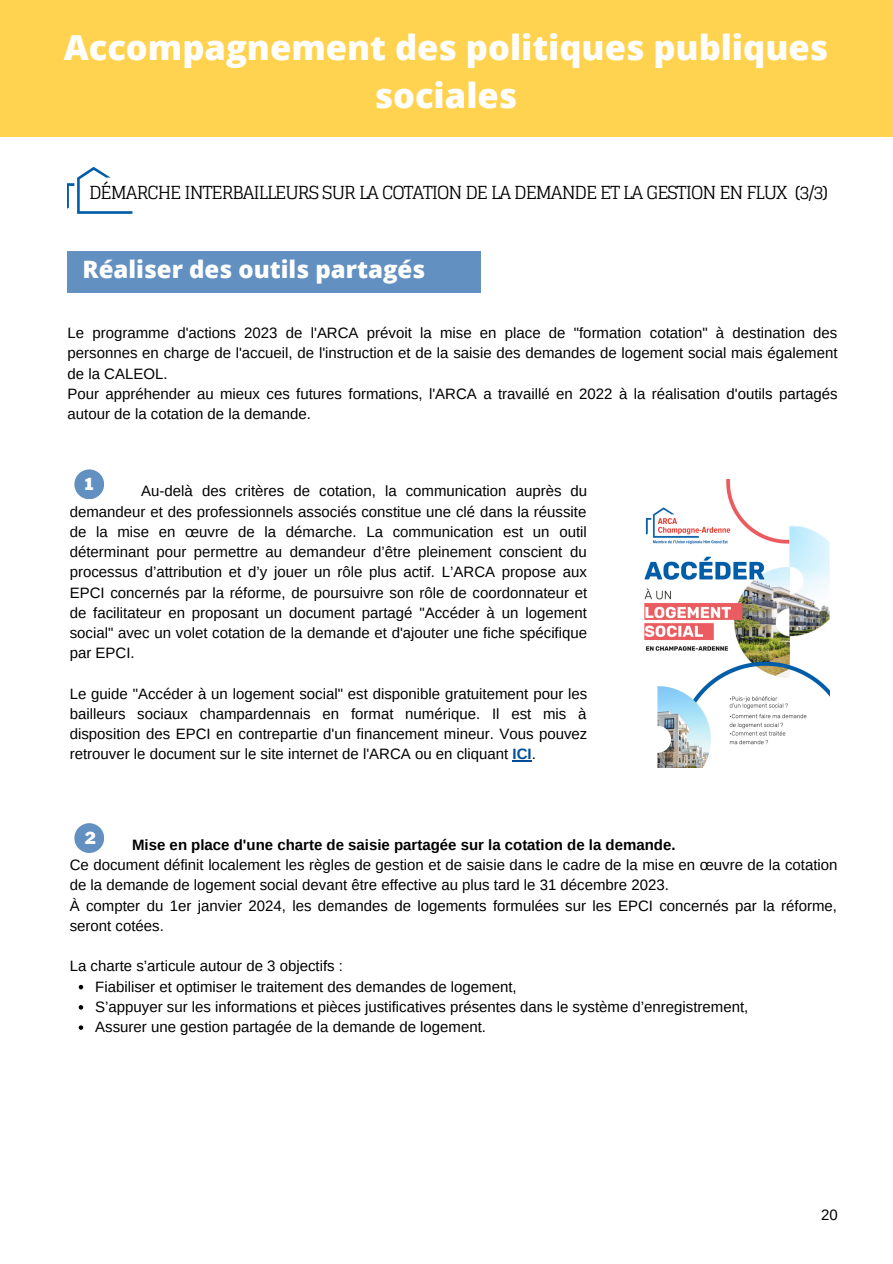
<style>
.page{position:relative;width:893px;height:1264px;background:#fff}
.page>*{position:absolute;margin:0;border:0;box-sizing:border-box;transform-origin:0 0}
.t1{font:800 34.5px/47.2px "Open Sans";color:#fff;text-align:center}
.t2{font:800 24px "Open Sans";color:#fff}
.t3{font:18px "Glegoo";letter-spacing:-.055em;color:#000}
.t4{font:900 16.5px "Libre Franklin";color:#fff}
.t5{font:15px/20.2px "Arimo";color:#000;text-align:justify}
.t6{font:700 15px "Arimo";color:#000}
.s1{font-weight:700;color:#004c9b}
</style>
<div class="page">
<div style="left:68px;top:251px;width:412px;height:42px;background:#6290c1"></div>
<div style="left:0;top:0;width:892px;height:137px;background:#ffd350"></div>
<svg style="left:512px;top:760px;width:19px;height:1px"></svg>
<div style="left:74px;top:469px;width:30px;height:30px;background:#6290c1;border-radius:50%"></div>
<div style="left:74px;top:823px;width:30px;height:30px;background:#6290c1;border-radius:50%"></div>
<img style="left:67px;top:167px;width:66px;height:47px">
<img style="left:644px;top:479px;width:185px;height:288px">
<svg style="left:79px;top:984px;width:4px;height:5px"></svg>
<svg style="left:79px;top:1005px;width:4px;height:4px"></svg>
<svg style="left:79px;top:1025px;width:4px;height:4px"></svg>
<p class="t1" style="left:64px;top:23px;width:765px">Accompagnement des politiques publiques sociales</p>
<p class="t3" style="left:89px;top:182px;width:740px">DÉMARCHE INTERBAILLEURS SUR LA COTATION DE LA DEMANDE ET LA GESTION EN FLUX (3/3)</p>
<p class="t2" style="left:82px;top:252px;width:344px">Réaliser des outils partagés</p>
<p class="t5" style="left:68px;top:323px;width:771px">Le programme d'actions 2023 de l'ARCA prévoit la mise en place de "formation cotation" à destination des personnes en charge de l'accueil, de l'instruction et de la saisie des demandes de logement social mais également de la CALEOL.</p>
<p class="t5" style="left:68px;top:383px;width:771px">Pour appréhender au mieux ces futures formations, l'ARCA a travaillé en 2022 à la réalisation d'outils partagés autour de la cotation de la demande.</p>
<p class="t4" style="left:85px;top:474px;width:10px">1</p>
<p class="t5" style="left:70px;top:481px;width:519px;text-indent:72px">Au-delà des critères de cotation, la communication auprès du demandeur et des professionnels associés constitue une clé dans la réussite de la mise en œuvre de la démarche. La communication est un outil déterminant pour permettre au demandeur d’être pleinement conscient du processus d’attribution et d’y jouer un rôle plus actif. L’ARCA propose aux EPCI concernés par la réforme, de poursuivre son rôle de coordonnateur et de facilitateur en proposant un document partagé "Accéder à un logement social" avec un volet cotation de la demande et d'ajouter une fiche spécifique par EPCI.</p>
<p class="t5" style="left:70px;top:683px;width:519px">Le guide "Accéder à un logement social" est disponible gratuitement pour les bailleurs sociaux champardennais en format numérique. Il est mis à disposition des EPCI en contrepartie d'un financement mineur. Vous pouvez retrouver le document sur le site internet de l'ARCA ou en cliquant <span class="s1">ICI</span>.</p>
<p class="t4" style="left:85px;top:827px;width:13px">2</p>
<p class="t6" style="left:132px;top:836px;width:545px">Mise en place d'une charte de saisie partagée sur la cotation de la demande.</p>
<p class="t5" style="left:70px;top:854px;width:769px">Ce document définit localement les règles de gestion et de saisie dans le cadre de la mise en œuvre de la cotation de la demande de logement social devant être effective au plus tard le 31 décembre 2023.</p>
<p class="t5" style="left:70px;top:895px;width:768px">À compter du 1er janvier 2024, les demandes de logements formulées sur les EPCI concernés par la réforme, seront cotées.</p>
<p class="t5" style="left:70px;top:956px;width:275px">La charte s’articule autour de 3 objectifs :</p>
<p class="t5" style="left:95px;top:976px;width:423px">Fiabiliser et optimiser le traitement des demandes de logement,</p>
<p class="t5" style="left:95px;top:996px;width:654px">S’appuyer sur les informations et pièces justificatives présentes dans le système d’enregistrement,</p>
<p class="t5" style="left:95px;top:1016px;width:392px">Assurer une gestion partagée de la demande de logement.</p>
<p class="t5" style="left:821px;top:1204px;width:18px">20</p>
</div>
